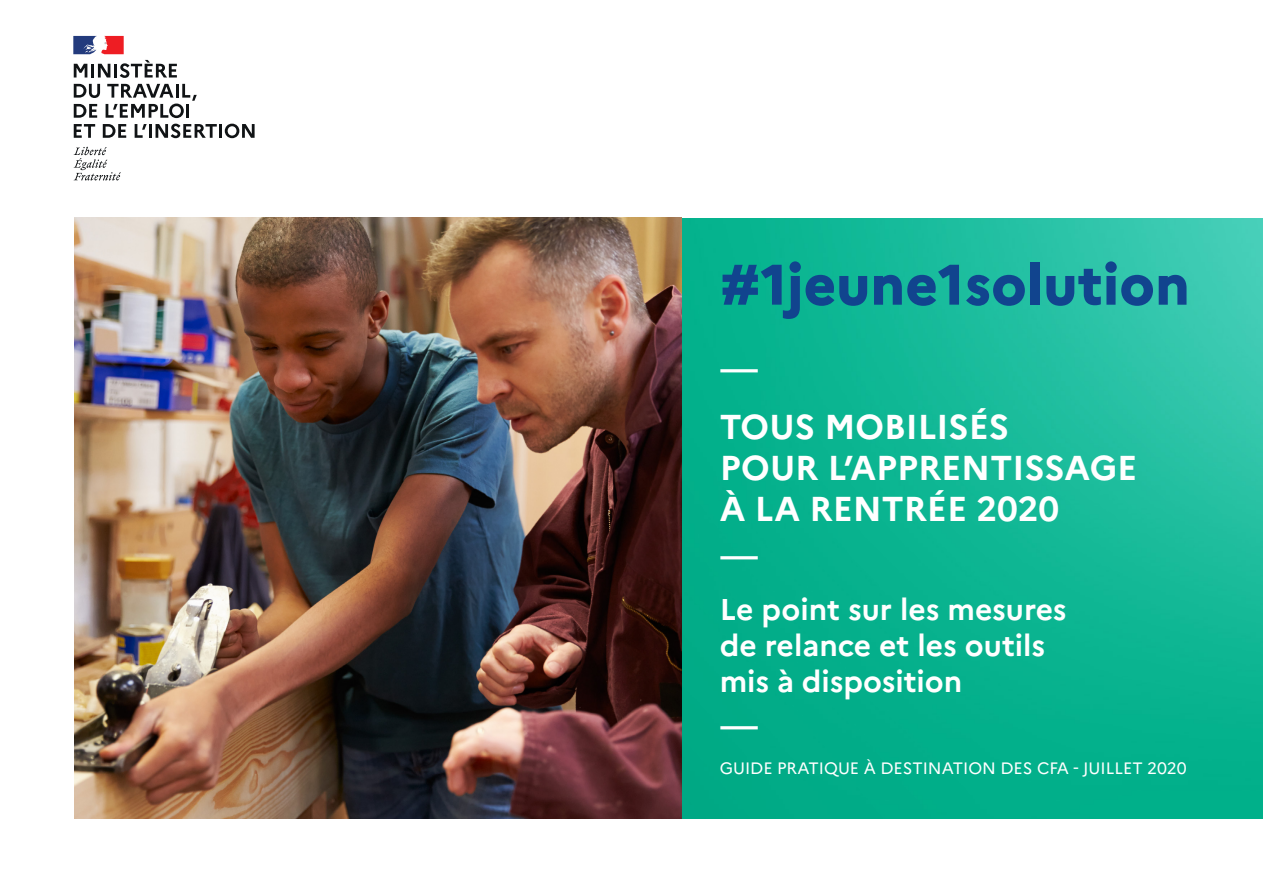
<style>
.page{position:relative;width:1263px;height:893px;background:#fff}
.page>*{position:absolute;margin:0;border:0;box-sizing:border-box;transform-origin:0 0}
.t1{font:800 57px "Marianne";color:#11448e}
.t2{font:500 36px "Marianne";color:#fff}
.t3{font:700 34.5px/41.4px "Marianne";color:#fff}
.t4{font:700 30px/36px "Marianne";color:#fff}
.t5{font:16.5px "Marianne";color:#fff}
</style>
<div class="page">
<img style="left:682px;top:218px;width:581px;height:601px">
<img style="left:74px;top:217px;width:608px;height:602px">
<svg style="left:74px;top:147px;width:47px;height:33px"></svg>
<svg style="left:74px;top:64px;width:13px;height:14px"></svg>
<hr style="left:91px;top:64px;width:3px;height:14px;background:#101315">
<svg style="left:98px;top:64px;width:12px;height:14px"></svg>
<hr style="left:114px;top:64px;width:3px;height:14px;background:#101315">
<svg style="left:120px;top:60px;width:57px;height:18px"></svg>
<svg style="left:74px;top:84px;width:26px;height:14px"></svg>
<svg style="left:74px;top:104px;width:23px;height:14px"></svg>
<svg style="left:106px;top:84px;width:91px;height:34px"></svg>
<hr style="left:186px;top:104px;width:3px;height:14px;background:#101315">
<svg style="left:74px;top:124px;width:21px;height:14px"></svg>
<svg style="left:103px;top:124px;width:23px;height:14px"></svg>
<svg style="left:135px;top:124px;width:12px;height:14px"></svg>
<hr style="left:149px;top:124px;width:3px;height:14px;background:#101315">
<svg style="left:156px;top:124px;width:61px;height:14px"></svg>
<hr style="left:219px;top:124px;width:3px;height:14px;background:#101315">
<svg style="left:225px;top:124px;width:30px;height:14px"></svg>
<svg style="left:73px;top:36px;width:51px;height:18px"></svg>
<p class="t1" style="left:720px;top:250px;width:472px">#1jeune1solution</p>
<p class="t2" style="left:720px;top:345px;width:40px">—</p>
<p class="t3" style="left:720px;top:405px;width:419px">TOUS MOBILISÉS<br>POUR L’APPRENTISSAGE<br>À LA RENTRÉE 2020</p>
<p class="t2" style="left:720px;top:532px;width:40px">—</p>
<p class="t4" style="left:720px;top:591px;width:348px">Le point sur les mesures de relance et les outils mis à disposition</p>
<p class="t2" style="left:720px;top:703px;width:40px">—</p>
<p class="t5" style="left:720px;top:758px;width:469px">GUIDE PRATIQUE À DESTINATION DES CFA - JUILLET 2020</p>
</div>
